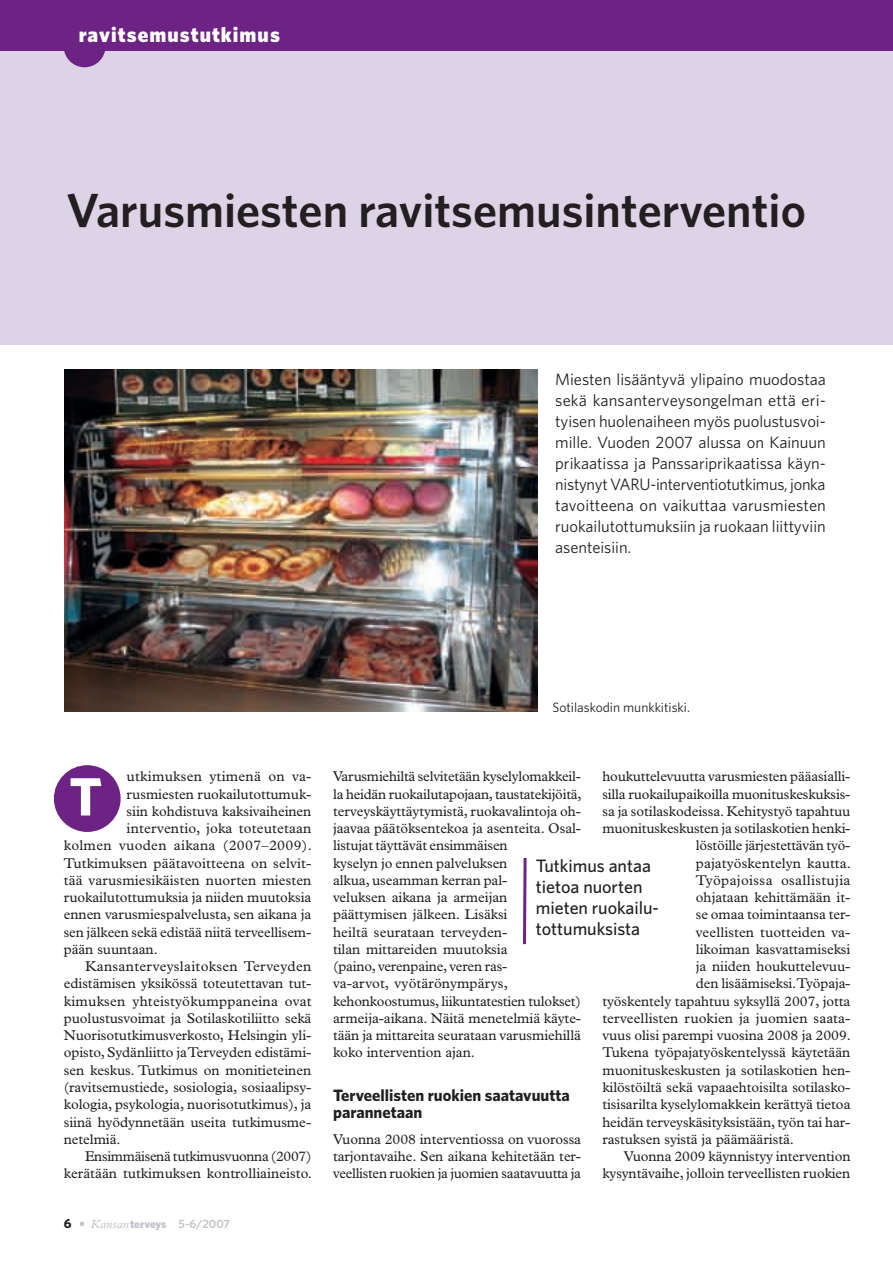
<style>
.page{position:relative;width:893px;height:1263px;background:#fff}
.page>*{position:absolute;margin:0;border:0;box-sizing:border-box;transform-origin:0 0}
.t1{font:700 54px "Whitney";color:#fff}
.t2{font:600 48px "Whitney";color:#231f20}
.t3{font:900 21px "Whitney";letter-spacing:.05em;color:#fff}
.t4{font:500 18px/21px "Whitney";letter-spacing:-.005em;color:#231f20}
.t5{font:16.5px/21px "Whitney";letter-spacing:-.005em;color:#231f20;text-align:justify}
.t6{font:700 16.5px/17.2px "Whitney";color:#231f20}
.t7{font:14.25px/17.2px "Plantin";letter-spacing:-.005em;color:#231f20}
.t8{font:14.25px "Plantin";letter-spacing:.02em;color:#231f20}
.t9{font:14.25px "Plantin";letter-spacing:.015em;color:#231f20}
.t10{font:14.25px "Plantin";letter-spacing:.025em;color:#231f20}
.t11{font:13.5px "Whitney";color:#231f20}
.t12{font:600 12px "Whitney";color:#c0c4ca}
.s1{font-weight:700}
.s2{font-family:"Plantin";font-weight:400;font-style:italic}
.s3{font-weight:900;font-size:11.25px}
</style>
<div class="page">
<img style="left:65px;top:370px;width:473px;height:342px">
<div style="left:0;top:51px;width:893px;height:294px;background:#ded3e6"></div>
<div style="left:64px;top:26px;width:41px;height:41px;background:#6d2383;border-radius:50%"></div>
<div style="left:0;top:0;width:893px;height:50px;background:#6d2383"></div>
<div style="left:54px;top:765px;width:67px;height:67px;background:#6d2383;border-radius:50%"></div>
<svg style="left:523px;top:858px;width:4px;height:87px"></svg>
<h3 class="t3" style="left:79px;top:22px;width:203px">ravitsemustutkimus</h3>
<h2 class="t2" style="left:67px;top:181px;width:741px">Varusmiesten ravitsemusinterventio</h2>
<p class="t5" style="left:555px;top:368px;width:272px">Miesten lisääntyvä ylipaino muodostaa sekä kansanterveysongelman että eri&shy;tyisen huolenaiheen myös puolustusvoi&shy;mille. Vuoden 2007 alussa on Kainuun prikaatissa ja Panssariprikaatissa käyn&shy;nistynyt VARU-interventiotutkimus, jonka tavoitteena on vaikuttaa varusmiesten ruokailutottumuksiin ja ruokaan liittyviin asenteisiin.</p>
<p class="t11" style="left:553px;top:699px;width:139px">Sotilaskodin munkkitiski.</p>
<p class="t8" style="left:127px;top:768px;width:186px">utkimuksen ytimenä on va-</p>
<p class="t7" style="left:127px;top:785px;width:186px">rusmiesten ruokailutottumuk-</p>
<p class="t7" style="left:127px;top:803px;width:186px">siin kohdistuva kaksivaiheinen</p>
<p class="t9" style="left:127px;top:820px;width:186px">interventio, joka toteutetaan</p>
<p class="t8" style="left:64px;top:837px;width:250px">kolmen vuoden aikana (2007–2009).</p>
<p class="t7" style="left:64px;top:854px;width:249px">Tutkimuksen päätavoitteena on selvit-</p>
<p class="t7" style="left:64px;top:872px;width:249px">tää varusmiesikäisten nuorten miesten</p>
<p class="t7" style="left:64px;top:889px;width:249px">ruokailutottumuksia ja niiden muutoksia</p>
<p class="t7" style="left:64px;top:906px;width:249px">ennen varusmiespalvelusta, sen aikana ja</p>
<p class="t7" style="left:64px;top:923px;width:249px">sen jälkeen sekä edistää niitä terveellisem-</p>
<p class="t7" style="left:64px;top:941px;width:96px">pään suuntaan.</p>
<p class="t8" style="left:85px;top:958px;width:228px">Kansanterveyslaitoksen Terveyden</p>
<p class="t7" style="left:64px;top:975px;width:249px">edistämisen yksikössä toteutettavan tut-</p>
<p class="t9" style="left:64px;top:993px;width:249px">kimuksen yhteistyökumppaneina ovat</p>
<p class="t7" style="left:64px;top:1010px;width:249px">puolustusvoimat ja Sotilaskotiliitto sekä</p>
<p class="t7" style="left:64px;top:1027px;width:249px">Nuorisotutkimusverkosto, Helsingin yli-</p>
<p class="t7" style="left:64px;top:1044px;width:249px">opisto, Sydänliitto ja Terveyden edistämi-</p>
<p class="t7" style="left:64px;top:1061px;width:249px">sen keskus. Tutkimus on monitieteinen</p>
<p class="t7" style="left:64px;top:1079px;width:249px">(ravitsemustiede, sosiologia, sosiaalipsy-</p>
<p class="t7" style="left:64px;top:1096px;width:249px">kologia, psykologia, nuorisotutkimus), ja</p>
<p class="t7" style="left:64px;top:1113px;width:249px">siinä hyödynnetään useita tutkimusme-</p>
<p class="t7" style="left:64px;top:1130px;width:58px">netelmiä.</p>
<p class="t7" style="left:85px;top:1148px;width:228px">Ensimmäisenä tutkimusvuonna (2007)</p>
<p class="t7" style="left:64px;top:1165px;width:250px">kerätään tutkimuksen kontrolliaineisto.</p>
<h1 class="t1" style="left:69px;top:764px;width:34px">T</h1>
<p class="t12" style="left:79px;top:1216px;width:153px"><span class="s1">•</span> <span class="s2">Kansan</span><span class="s3">terveys</span> 5-6/2007</p>
<p class="t7" style="left:333px;top:768px;width:250px">Varusmiehiltä selvitetään kyselylomakkeil&shy;la heidän ruokailutapojaan, taustatekijöitä, terveyskäyttäytymistä, ruokavalintoja oh&shy;jaavaa päätöksentekoa ja asenteita. Osal&shy;listujat täyttävät ensimmäisen<br>kyselyn jo ennen palveluksen<br>alkua, useamman kerran pal-<br>veluksen aikana ja armeijan päättymisen jälkeen. Lisäksi<br>heiltä seurataan terveyden-<br>tilan mittareiden muutoksia<br>(paino, verenpaine, veren ras-<br>va-arvot, vyötärönympärys, kehonkoostumus, liikuntatestien tulokset) armeija-aikana. Näitä menetelmiä käyte&shy;tään ja mittareita seurataan varusmiehillä koko intervention ajan.</p>
<p class="t6" style="left:333px;top:1086px;width:238px">Terveellisten ruokien saatavuutta parannetaan</p>
<p class="t7" style="left:333px;top:1130px;width:250px;text-align:justify">Vuonna 2008 interventiossa on vuorossa tarjontavaihe. Sen aikana kehitetään ter&shy;veellisten ruokien ja juomien saatavuutta ja</p>
<p class="t7" style="left:602px;top:768px;width:250px">houkuttelevuutta varusmiesten pääasialli-</p>
<p class="t7" style="left:602px;top:785px;width:250px">silla ruokailupaikoilla muonituskeskuksis-</p>
<p class="t7" style="left:602px;top:803px;width:249px">sa ja sotilaskodeissa. Kehitystyö tapahtuu</p>
<p class="t7" style="left:602px;top:820px;width:250px">muonituskeskusten ja sotilaskotien henki-</p>
<p class="t7" style="left:696px;top:837px;width:156px">löstöille järjestettävän työ-</p>
<p class="t7" style="left:696px;top:854px;width:157px">pajatyöskentelyn kautta.</p>
<p class="t10" style="left:696px;top:872px;width:156px">Työpajoissa osallistujia</p>
<p class="t7" style="left:696px;top:889px;width:156px">ohjataan kehittämään it-</p>
<p class="t7" style="left:696px;top:906px;width:156px">se omaa toimintaansa ter-</p>
<p class="t7" style="left:696px;top:923px;width:156px">veellisten tuotteiden va-</p>
<p class="t7" style="left:696px;top:941px;width:156px">likoiman kasvattamiseksi</p>
<p class="t7" style="left:696px;top:958px;width:156px">ja niiden houkuttelevuu-</p>
<p class="t7" style="left:696px;top:975px;width:156px">den lisäämiseksi. Työpaja-</p>
<p class="t7" style="left:602px;top:992px;width:250px">työskentely tapahtuu syksyllä 2007, jotta</p>
<p class="t7" style="left:602px;top:1010px;width:250px">terveellisten ruokien ja juomien saata-</p>
<p class="t7" style="left:602px;top:1027px;width:250px">vuus olisi parempi vuosina 2008 ja 2009.</p>
<p class="t7" style="left:602px;top:1044px;width:249px">Tukena työpajatyöskentelyssä käytetään</p>
<p class="t7" style="left:602px;top:1061px;width:250px">muonituskeskusten ja sotilaskotien hen-</p>
<p class="t7" style="left:602px;top:1079px;width:250px">kilöstöiltä sekä vapaaehtoisilta sotilasko-</p>
<p class="t7" style="left:602px;top:1096px;width:250px">tisisarilta kyselylomakkein kerättyä tietoa</p>
<p class="t7" style="left:602px;top:1113px;width:250px">heidän terveyskäsityksistään, työn tai har-</p>
<p class="t7" style="left:602px;top:1130px;width:193px">rastuksen syistä ja päämääristä.</p>
<p class="t7" style="left:624px;top:1148px;width:228px">Vuonna 2009 käynnistyy intervention</p>
<p class="t7" style="left:602px;top:1165px;width:249px">kysyntävaihe, jolloin terveellisten ruokien</p>
<p class="t4" style="left:536px;top:855px;width:125px">Tutkimus antaa tietoa nuorten mieten ruokailu&shy;tottumuksista</p>
</div>
